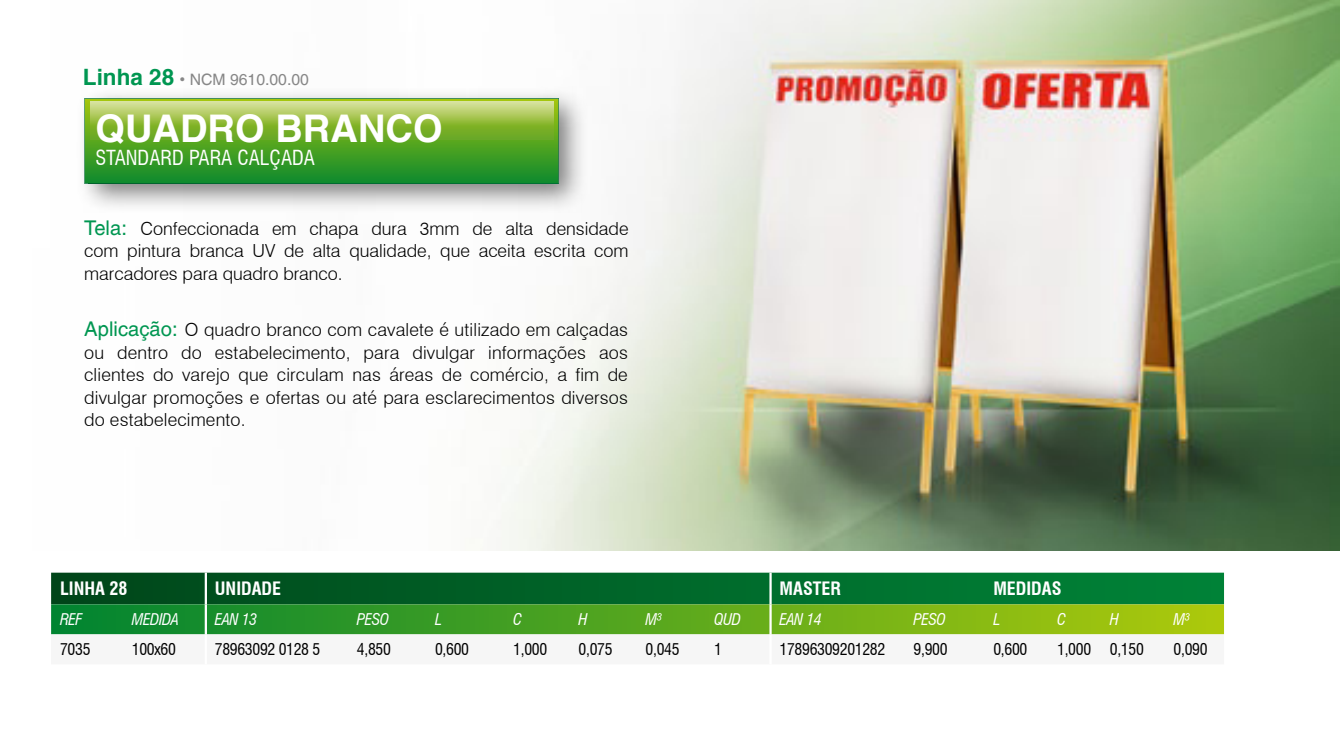
<style>
.page{position:relative;width:1340px;height:732px;background:#fff}
.page>*{position:absolute;margin:0;border:0;box-sizing:border-box;transform-origin:0 0}
.t1{font:700 38.02px "Switzerland";color:#fff}
.t2{font:condensed 20.25px "Swiss 721 BT";color:#fff}
.t3{font:300 18px/22.5px "Swiss 721 BT";letter-spacing:.005em;color:#000;text-align:justify}
.t4{font:700 condensed 18px "Swiss 721 BT";color:#fff}
.t5{font:condensed 15.75px "Swiss 721 BT";letter-spacing:-.02em;color:#000}
.t6{font:italic condensed 15.75px "Swiss 721 BT";letter-spacing:-.03em;color:#fff}
.t7{font:15.75px "Switzerland Plain";color:#878787}
.s1{font-family:"Switzerland";font-weight:700;font-size:22.5px;color:#009651}
.s2{font-family:"Switzerland Plain";font-weight:400;font-size:20.25px;color:#009651}
</style>
<div class="page">
<img style="left:498px;top:0;width:841px;height:550px">
<svg style="left:83px;top:87px;width:506px;height:126px"></svg>
<svg style="left:84px;top:98px;width:475px;height:86px;background:#3c9b28"></svg>
<img style="left:90px;top:102px;width:463px;height:38px">
<svg style="left:51px;top:572px;width:1172px;height:63px;background:#2f882a"></svg>
<hr style="left:205px;top:572px;width:2px;height:32px;background:#fff">
<hr style="left:205px;top:604px;width:2px;height:30px;background:#fff">
<hr style="left:205px;top:634px;width:2px;height:29px;background:#fff">
<hr style="left:769px;top:572px;width:2px;height:32px;background:#fff">
<hr style="left:769px;top:604px;width:2px;height:30px;background:#fff">
<hr style="left:769px;top:634px;width:2px;height:29px;background:#fff">
<p class="t7" style="left:83px;top:70px;width:227px"><span class="s1">Linha 28</span> • NCM 9610.00.00</p>
<h1 class="t1" style="left:95px;top:105px;width:349px">QUADRO BRANCO</h1>
<p class="t2" style="left:95px;top:145px;width:221px">STANDARD PARA CALÇADA</p>
<p class="t3" style="left:84px;top:217px;width:546px"><span class="s2">Tela:</span> Confeccionada em chapa dura 3mm de alta densidade com pintura branca UV de alta qualidade, que aceita escrita com marcadores para quadro branco.</p>
<p class="t3" style="left:84px;top:318px;width:545px"><span class="s2">Aplicação:</span> O quadro branco com cavalete é utilizado em calçadas ou dentro do estabelecimento, para divulgar informações aos clientes do varejo que circulam nas áreas de comércio, a fim de divulgar promoções e ofertas ou até para esclarecimentos diversos do estabelecimento.</p>
<p class="t4" style="left:60px;top:577px;width:69px">LINHA 28</p>
<p class="t4" style="left:215px;top:577px;width:68px">UNIDADE</p>
<p class="t4" style="left:779px;top:577px;width:63px">MASTER</p>
<p class="t4" style="left:993px;top:577px;width:70px">MEDIDAS</p>
<p class="t6" style="left:60px;top:609px;width:24px">REF</p>
<p class="t6" style="left:132px;top:609px;width:49px">MEDIDA</p>
<p class="t6" style="left:215px;top:609px;width:44px">EAN 13</p>
<p class="t6" style="left:357px;top:609px;width:34px">PESO</p>
<p class="t6" style="left:435px;top:609px;width:8px">L</p>
<p class="t6" style="left:513px;top:609px;width:11px">C</p>
<p class="t6" style="left:578px;top:609px;width:11px">H</p>
<p class="t6" style="left:645px;top:609px;width:18px">M³</p>
<p class="t6" style="left:714px;top:609px;width:28px">QUD</p>
<p class="t6" style="left:779px;top:609px;width:44px">EAN 14</p>
<p class="t6" style="left:913px;top:609px;width:34px">PESO</p>
<p class="t6" style="left:993px;top:609px;width:8px">L</p>
<p class="t6" style="left:1057px;top:609px;width:11px">C</p>
<p class="t6" style="left:1109px;top:609px;width:11px">H</p>
<p class="t6" style="left:1173px;top:609px;width:18px">M³</p>
<p class="t5" style="left:60px;top:639px;width:32px">7035</p>
<p class="t5" style="left:132px;top:639px;width:46px">100x60</p>
<p class="t5" style="left:215px;top:639px;width:107px">78963092 0128 5</p>
<p class="t5" style="left:357px;top:639px;width:36px">4,850</p>
<p class="t5" style="left:435px;top:639px;width:36px">0,600</p>
<p class="t5" style="left:513px;top:639px;width:36px">1,000</p>
<p class="t5" style="left:578px;top:639px;width:36px">0,075</p>
<p class="t5" style="left:645px;top:639px;width:36px">0,045</p>
<p class="t5" style="left:714px;top:639px;width:9px">1</p>
<p class="t5" style="left:779px;top:639px;width:107px">17896309201282</p>
<p class="t5" style="left:913px;top:639px;width:36px">9,900</p>
<p class="t5" style="left:993px;top:639px;width:36px">0,600</p>
<p class="t5" style="left:1057px;top:639px;width:88px">1,000 0,150</p>
<p class="t5" style="left:1173px;top:639px;width:36px">0,090</p>
</div>
